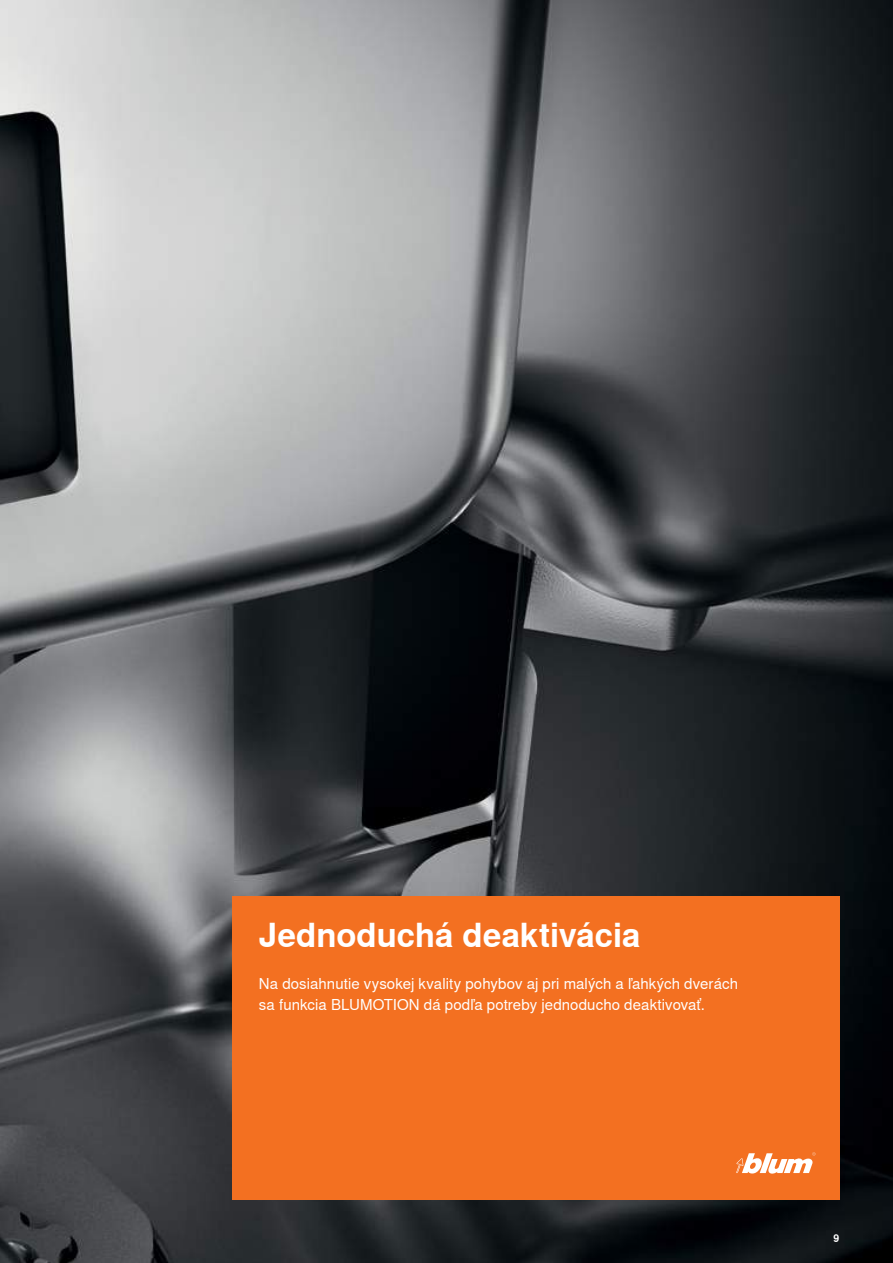
<style>
.page{position:relative;width:893px;height:1263px;background:#fff}
.page>*{position:absolute;margin:0;border:0;box-sizing:border-box;transform-origin:0 0}
.t1{font:700 33px "Nimbus Sans Global";color:#fff}
.t2{font:15px/21px "Nimbus Sans Global";letter-spacing:.005em;color:#fff}
.t3{font:700 10.5px "Nimbus Sans Global";color:#fff}
</style>
<div class="page">
<img style="left:0;top:0;width:893px;height:1263px">
<div style="left:232px;top:896px;width:607px;height:304px;background:#f37021"></div>
<svg style="left:736px;top:1152px;width:80px;height:21px"></svg>
<h1 class="t1" style="left:259px;top:916px;width:383px">Jednoduchá deaktivácia</h1>
<p class="t2" style="left:259px;top:974px;width:481px">Na dosiahnutie vysokej kvality pohybov aj pri malých a ľahkých dverách sa funkcia BLUMOTION dá podľa potreby jednoducho deaktivovať.</p>
<p class="t3" style="left:833px;top:1232px;width:7px">9</p>
</div>
